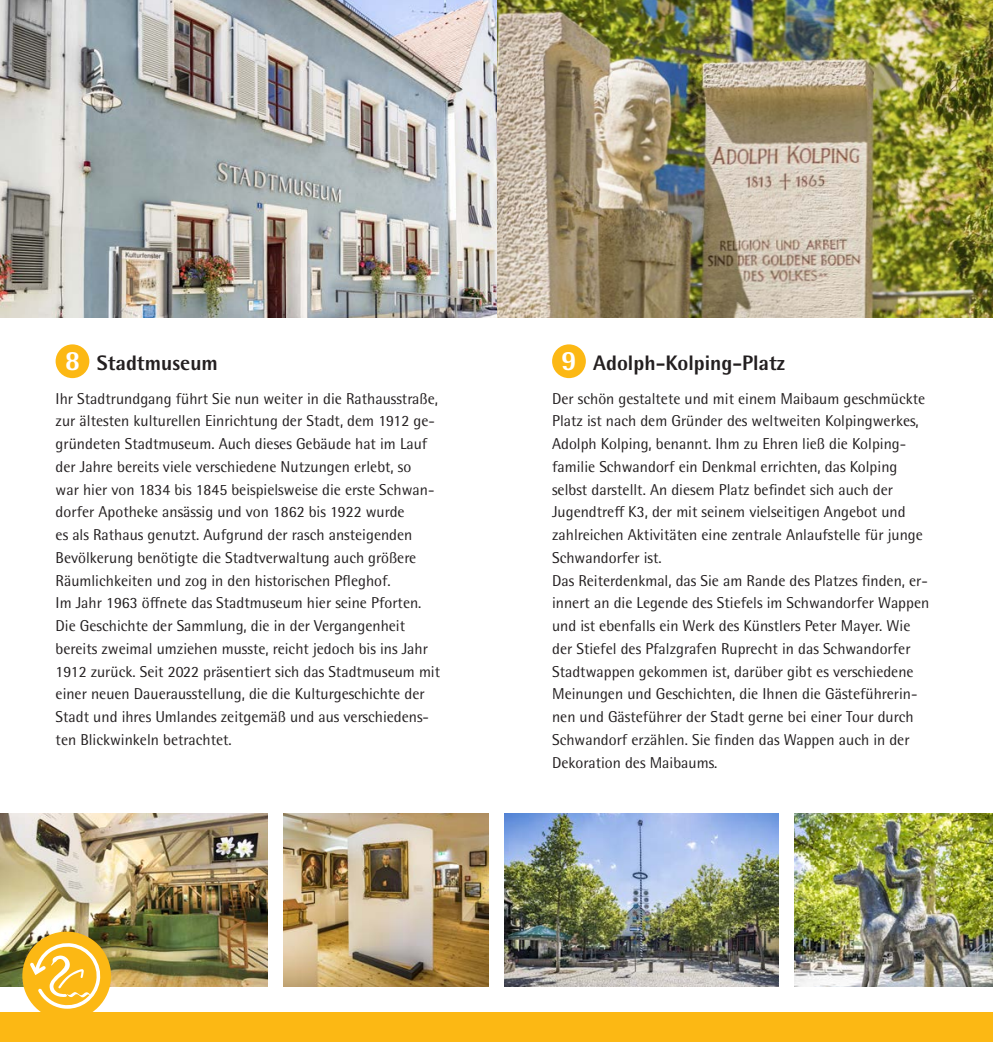
<style>
.page{position:relative;width:993px;height:1042px;background:#fff}
.page>*{position:absolute;margin:0;border:0;box-sizing:border-box;transform-origin:0 0}
.t1{font:800 27.82px "Rotis Semi Sans Pro";color:#fff}
.t2{font:800 21px "Rotis Semi Sans Pro";color:#231f20}
.t3{font:15.75px/22.8px "Rotis Semi Sans Pro";color:#231f20}
.s1{font-size:27.82px;color:#fff}
</style>
<div class="page">
<img style="left:504px;top:813px;width:274px;height:173px">
<img style="left:0;top:0;width:992px;height:317px">
<img style="left:794px;top:813px;width:198px;height:173px">
<img style="left:0;top:813px;width:267px;height:173px">
<img style="left:283px;top:813px;width:205px;height:173px">
<div style="left:0;top:1012px;width:992px;height:30px;background:#fcb814"></div>
<div style="left:22px;top:931px;width:89px;height:89px;background:#fcb814;border-radius:50%"></div>
<svg style="left:30px;top:942px;width:71px;height:66px"></svg>
<div style="left:56px;top:344px;width:33px;height:34px;background:#fcb814;border-radius:50%"></div>
<div style="left:552px;top:344px;width:33px;height:34px;background:#fcb814;border-radius:50%"></div>
<h2 class="t2" style="left:65px;top:349px;width:155px"><span class="s1">8</span> Stadtmuseum</h2>
<h1 class="t1" style="left:561px;top:343px;width:17px">9</h1>
<h2 class="t2" style="left:593px;top:349px;width:193px">Adolph-Kolping-Platz</h2>
<p class="t3" style="left:56px;top:387px;width:386px">Ihr Stadtrundgang führt Sie nun weiter in die Rathausstraße, zur ältesten kulturellen Einrichtung der Stadt, dem 1912 ge&shy;gründeten Stadtmuseum. Auch dieses Gebäude hat im Lauf der Jahre bereits viele verschiedene Nutzungen erlebt, so<br>war hier von 1834 bis 1845 beispielsweise die erste Schwan&shy;dorfer Apotheke ansässig und von 1862 bis 1922 wurde<br>es als Rathaus genutzt. Aufgrund der rasch ansteigenden Bevölkerung benötigte die Stadtverwaltung auch größere Räumlichkeiten und zog in den historischen Pfleghof.<br>Im Jahr 1963 öffnete das Stadtmuseum hier seine Pforten.<br>Die Geschichte der Sammlung, die in der Vergangenheit bereits zweimal umziehen musste, reicht jedoch bis ins Jahr 1912 zurück. Seit 2022 präsentiert sich das Stadtmuseum mit einer neuen Dauerausstellung, die die Kulturgeschichte der Stadt und ihres Umlandes zeitgemäß und aus verschiedens&shy;ten Blickwinkeln betrachtet.</p>
<p class="t3" style="left:552px;top:387px;width:378px">Der schön gestaltete und mit einem Maibaum geschmückte Platz ist nach dem Gründer des weltweiten Kolpingwerkes, Adolph Kolping, benannt. Ihm zu Ehren ließ die Kolping&shy;familie Schwandorf ein Denkmal errichten, das Kolping selbst darstellt. An diesem Platz befindet sich auch der Jugendtreff K3, der mit seinem vielseitigen Angebot und zahlreichen Aktivitäten eine zentrale Anlaufstelle für junge Schwandorfer ist.<br>Das Reiterdenkmal, das Sie am Rande des Platzes finden, er&shy;innert an die Legende des Stiefels im Schwandorfer Wappen und ist ebenfalls ein Werk des Künstlers Peter Mayer. Wie der Stiefel des Pfalzgrafen Ruprecht in das Schwandorfer Stadtwappen gekommen ist, darüber gibt es verschiedene Meinungen und Geschichten, die Ihnen die Gästeführerin&shy;nen und Gästeführer der Stadt gerne bei einer Tour durch Schwandorf erzählen. Sie finden das Wappen auch in der Dekoration des Maibaums.</p>
</div>
